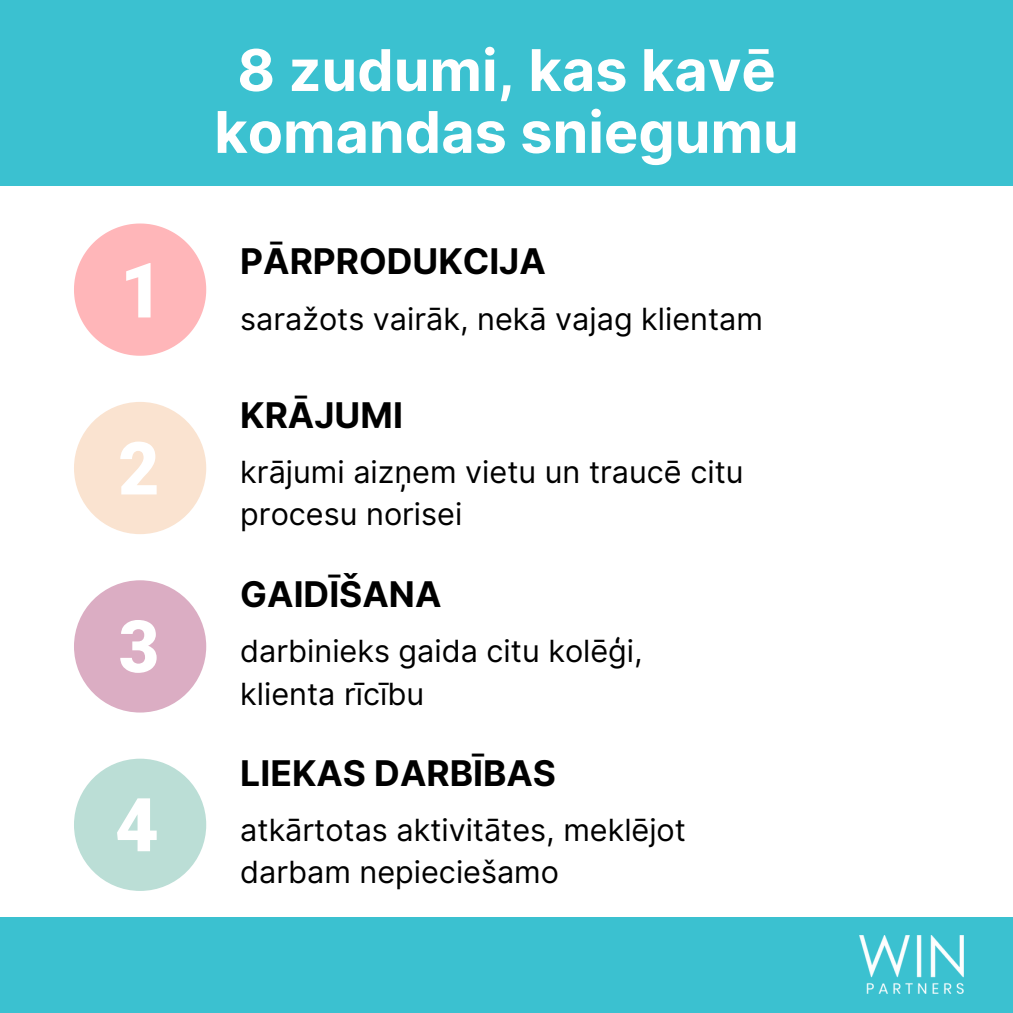
<style>
.page{position:relative;width:1013px;height:1013px;background:#fff}
.page>*{position:absolute;margin:0;border:0;box-sizing:border-box;transform-origin:0 0}
.t1{font:700 57.5px/61.9px "Inter";color:#fff;text-align:center}
.t2{font:700 35.38px "Inter";color:#000}
.t3{font:30.5px/42.2px "Inter";color:#000}
</style>
<div class="page">
<svg style="left:74px;top:223px;width:132px;height:133px"></svg>
<div style="left:74px;top:402px;width:132px;height:132px;background:#fae3d0;border-radius:50%"></div>
<svg style="left:120px;top:441px;width:37px;height:53px"></svg>
<div style="left:74px;top:580px;width:132px;height:132px;background:#dbadc3;border-radius:50%"></div>
<svg style="left:120px;top:620px;width:37px;height:53px"></svg>
<div style="left:74px;top:758px;width:132px;height:132px;background:#bbded6;border-radius:50%"></div>
<svg style="left:117px;top:798px;width:40px;height:53px"></svg>
<div style="left:0;top:0;width:1012px;height:186px;background:#3bc1d0"></div>
<div style="left:0;top:916px;width:1012px;height:96px;background:#3bc1d0"></div>
<img style="left:859px;top:935px;width:104px;height:58px">
<p class="t1" style="left:214px;top:39px;width:586px">8 zudumi, kas kavē komandas sniegumu</p>
<p class="t2" style="left:240px;top:240px;width:307px">PĀRPRODUKCIJA</p>
<p class="t3" style="left:240px;top:298px;width:524px">saražots vairāk, nekā vajag klientam</p>
<p class="t2" style="left:240px;top:394px;width:164px">KRĀJUMI</p>
<p class="t3" style="left:240px;top:451px;width:504px">krājumi aizņem vietu un traucē citu procesu norisei</p>
<p class="t2" style="left:240px;top:573px;width:203px">GAIDĪŠANA</p>
<p class="t3" style="left:240px;top:630px;width:404px">darbinieks gaida citu kolēģi, klienta rīcību</p>
<p class="t2" style="left:240px;top:751px;width:317px">LIEKAS DARBĪBAS</p>
<p class="t3" style="left:240px;top:809px;width:447px">atkārtotas aktivitātes, meklējot darbam nepieciešamo</p>
</div>
